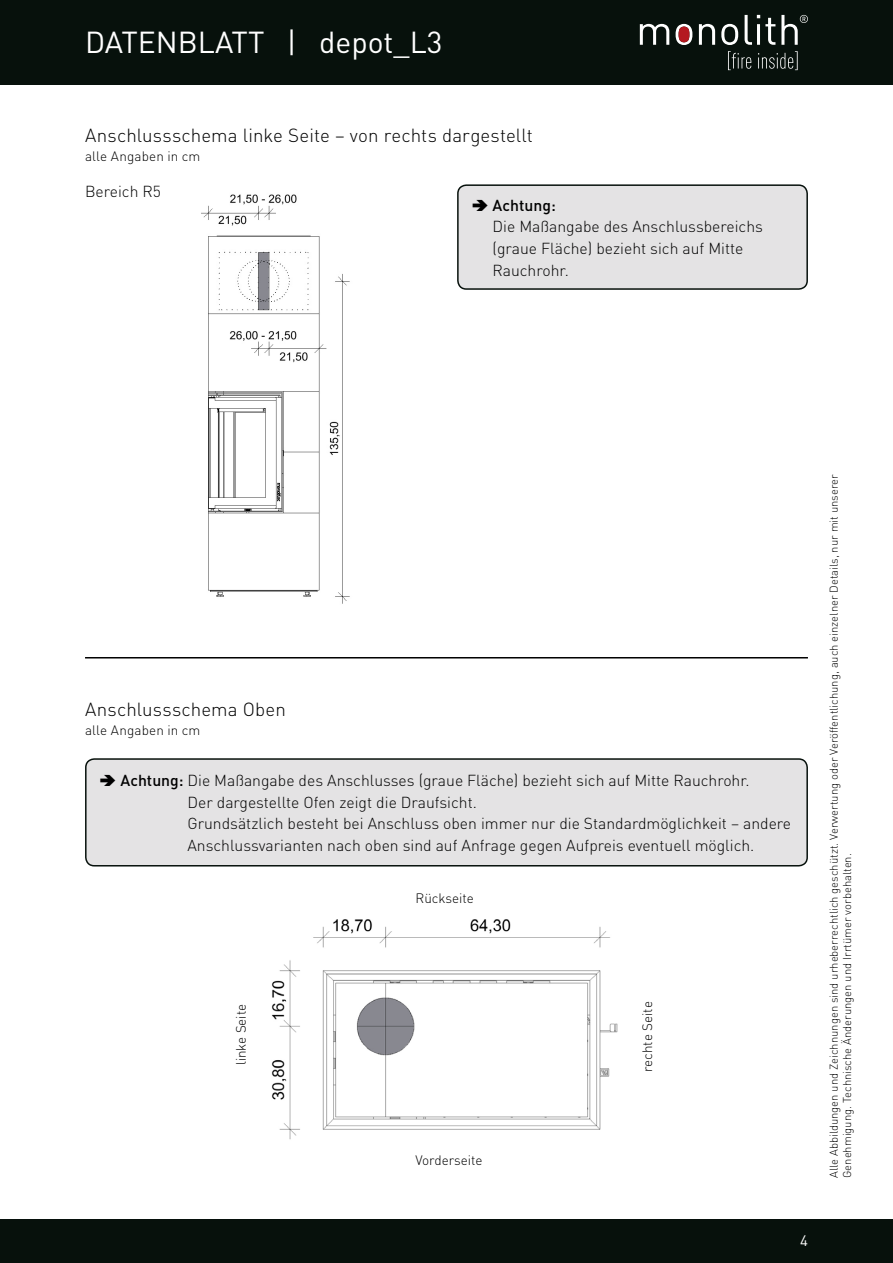
<style>
.page{position:relative;width:893px;height:1263px;background:#fff}
.page>*{position:absolute;margin:0;border:0;box-sizing:border-box;transform-origin:0 0}
.t1{font:30px "DINOT";color:#fff}
.t2{font:300 18.75px "DINOT";letter-spacing:.005em;color:#000}
.t3{font:300 15.75px/21.6px "DINOT";color:#000}
.t4{font:500 15.75px "DINOT";color:#000}
.t5{font:15px "DINOT";color:#fff}
.t6{font:300 13.5px "DINOT";color:#000}
.t7{font:300 11.25px/13.5px "DINOT";color:#000}
.s1{font-weight:500}
</style>
<div class="page">
<div style="left:0;top:0;width:893px;height:85px;background:#07110c"></div>
<div style="left:0;top:1219px;width:893px;height:44px;background:#07110c"></div>
<svg style="left:640px;top:24px;width:29px;height:21px"></svg>
<svg style="left:676px;top:24px;width:16px;height:21px"></svg>
<svg style="left:699px;top:24px;width:16px;height:21px"></svg>
<svg style="left:721px;top:24px;width:17px;height:21px"></svg>
<svg style="left:745px;top:15px;width:30px;height:30px"></svg>
<svg style="left:728px;top:51px;width:23px;height:19px"></svg>
<svg style="left:758px;top:51px;width:40px;height:19px"></svg>
<svg style="left:781px;top:15px;width:27px;height:30px"></svg>
<hr style="left:85px;top:657px;width:723px;height:1px;background:#000">
<img style="left:201px;top:194px;width:149px;height:410px">
<img style="left:271px;top:919px;width:347px;height:221px">
<div style="left:86px;top:759px;width:721px;height:107px;background:#e4e3e4;border-radius:9px"></div>
<div style="left:85px;top:758px;width:723px;height:108px;border:2px solid #07110c;border-radius:9px"></div>
<div style="left:458px;top:185px;width:349px;height:104px;background:#e4e3e4;border-radius:9px"></div>
<div style="left:457px;top:184px;width:351px;height:106px;border:2px solid #07110c;border-radius:9px"></div>
<h1 class="t1" style="left:85px;top:23px;width:359px">DATENBLATT | depot_L3</h1>
<p class="t2" style="left:85px;top:124px;width:449px">Anschlussschema linke Seite – von rechts dargestellt</p>
<p class="t6" style="left:85px;top:148px;width:117px">alle Angaben in cm</p>
<p class="t3" style="left:85px;top:180px;width:77px">Bereich R5</p>
<p class="t4" style="left:493px;top:195px;width:65px">Achtung:</p>
<p class="t3" style="left:493px;top:216px;width:272px">Die Maßangabe des Anschlussbereichs (graue Fläche) bezieht sich auf Mitte<br>Rauchrohr.</p>
<p class="t2" style="left:85px;top:697px;width:202px">Anschlussschema Oben</p>
<p class="t6" style="left:85px;top:722px;width:117px">alle Angaben in cm</p>
<p class="t3" style="left:187px;top:769px;width:605px;text-indent:-67px"><span class="s1">Achtung:</span> Die Maßangabe des Anschlusses (graue Fläche) bezieht sich auf Mitte Rauchrohr.<br>Der dargestellte Ofen zeigt die Draufsicht.<br>Grundsätzlich besteht bei Anschluss oben immer nur die Standardmöglichkeit – andere Anschlussvarianten nach oben sind auf Anfrage gegen Aufpreis eventuell möglich.</p>
<p class="t6" style="left:416px;top:890px;width:60px">Rückseite</p>
<p class="t6" style="left:233px;top:1065px;width:63px;rotate:-90deg">linke Seite</p>
<p class="t6" style="left:639px;top:1072px;width:72px;rotate:-90deg">rechte Seite</p>
<p class="t6" style="left:416px;top:1152px;width:69px">Vorderseite</p>
<p class="t7" style="left:827px;top:1178px;width:705px;rotate:-90deg">Alle Abbildungen und Zeichnungen sind urheberrechtlich geschützt. Verwertung oder Veröffentlichung, auch einzelner Details, nur mit unserer<br>Genehmigung. Technische Änderungen und Irrtümer vorbehalten.</p>
<p class="t5" style="left:800px;top:1231px;width:9px">4</p>
</div>
